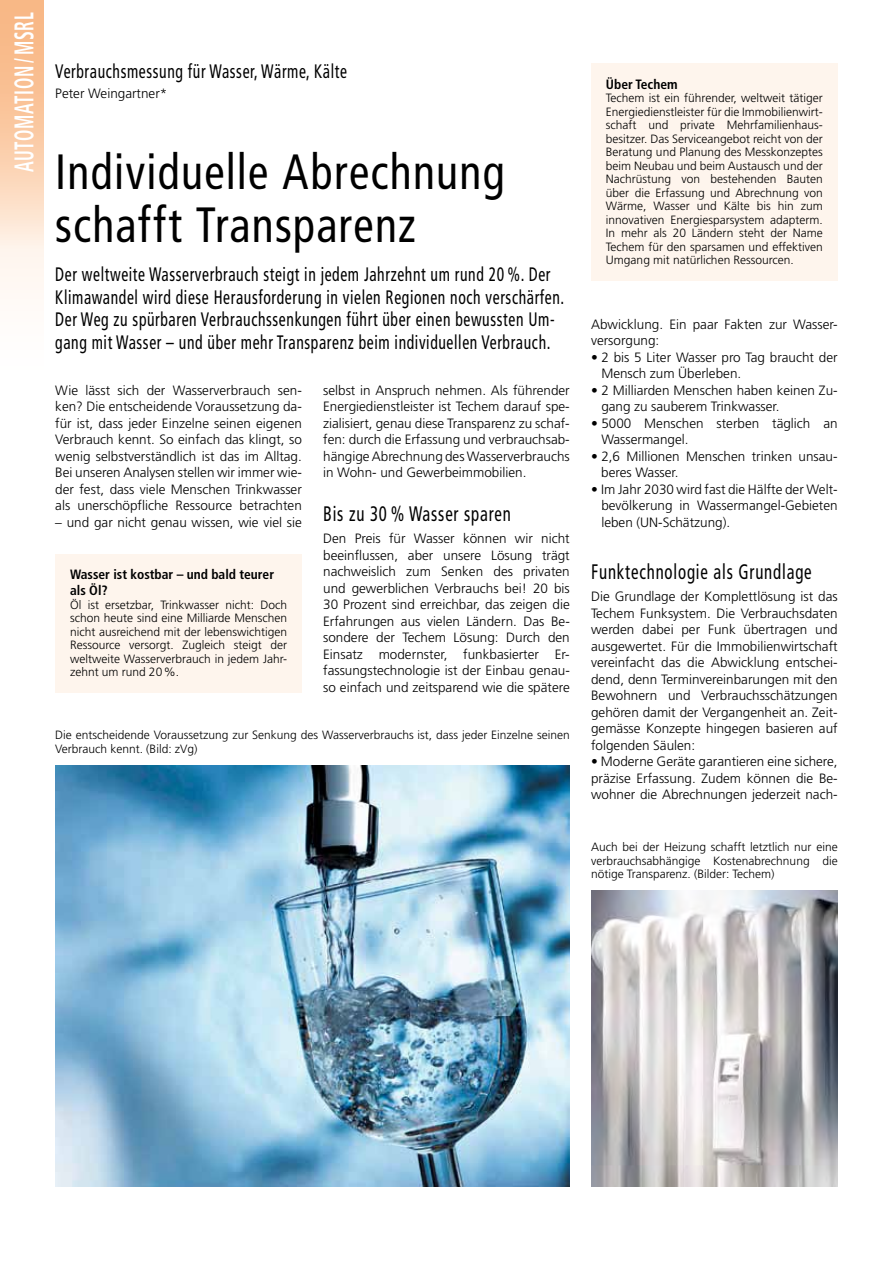
<style>
.page{position:relative;width:893px;height:1263px;background:#fff}
.page>*{position:absolute;margin:0;border:0;box-sizing:border-box;transform-origin:0 0}
.t1{font:condensed 49.5px/52.5px "Frutiger";letter-spacing:.03em;color:#000;scale:.92 1}
.t2{font:700 condensed 27px "Frutiger";letter-spacing:.03em;color:#fff;scale:.65 1}
.t3{font:condensed 21px "Frutiger";letter-spacing:.05em;color:#000;scale:.8 1}
.t4{font:condensed 19.5px/22.5px "Frutiger";letter-spacing:.04em;color:#000;scale:.8 1}
.t5{font:300 13.5px/16.5px "Frutiger";color:#000;text-align:justify}
.t6{font:700 condensed 13.5px/16.5px "Frutiger";color:#000}
.t7{font:300 12px/13.5px "Frutiger";color:#000;text-align:justify}
</style>
<div class="page">
<svg style="left:0;top:0;width:44px;height:293px;background:#fbd2b3"></svg>
<img style="left:591px;top:891px;width:247px;height:295px">
<div style="left:55px;top:554px;width:247px;height:138px;background:#fef5ed"></div>
<div style="left:591px;top:64px;width:247px;height:217px;background:#fef5ed"></div>
<img style="left:55px;top:765px;width:515px;height:421px">
<h2 class="t2" style="left:8px;top:172px;width:246px;rotate:-90deg">AUTOMATION / MSRL</h2>
<h3 class="t4" style="left:55px;top:61px;width:366px">Verbrauchsmessung für Wasser, Wärme, Kälte</h3>
<p class="t5" style="left:55px;top:85px;width:114px">Peter Weingartner*</p>
<h1 class="t1" style="left:55px;top:146px;width:490px">Individuelle Abrechnung schafft Transparenz</h1>
<p class="t4" style="left:55px;top:263px;width:638px">Der weltweite Wasserverbrauch steigt in jedem Jahrzehnt um rund 20 %. Der Klimawandel wird diese Herausforderung in vielen Regionen noch verschärfen.<br>Der Weg zu spürbaren Verbrauchssenkungen führt über einen bewussten Um&shy;gang mit Wasser – und über mehr Transparenz beim individuellen Verbrauch.</p>
<p class="t5" style="left:55px;top:382px;width:248px">Wie lässt sich der Wasserverbrauch sen&shy;ken? Die entscheidende Voraussetzung da&shy;für ist, dass jeder Einzelne seinen eigenen Verbrauch kennt. So einfach das klingt, so wenig selbstverständlich ist das im Alltag.<br>Bei unseren Analysen stellen wir immer wie&shy;der fest, dass viele Menschen Trinkwasser als unerschöpfliche Ressource betrachten</p>
<p class="t5" style="left:55px;top:514px;width:248px">– und gar nicht genau wissen, wie viel sie</p>
<p class="t6" style="left:70px;top:566px;width:205px">Wasser ist kostbar – und bald teurer als Öl?</p>
<p class="t7" style="left:70px;top:598px;width:218px">Öl ist ersetzbar, Trinkwasser nicht: Doch schon heute sind eine Milliarde Menschen nicht ausreichend mit der lebenswichtigen Ressource versorgt. Zugleich steigt der weltweite Wasserverbrauch in jedem Jahr&shy;zehnt um rund 20%.</p>
<p class="t5" style="left:323px;top:382px;width:248px">selbst in Anspruch nehmen. Als führender Energiedienstleister ist Techem darauf spe&shy;zialisiert, genau diese Transparenz zu schaf&shy;fen: durch die Erfassung und verbrauchsab&shy;hängige Abrechnung des Wasserverbrauchs in Wohn- und Gewerbeimmobilien.</p>
<h3 class="t3" style="left:323px;top:502px;width:236px">Bis zu 30 % Wasser sparen</h3>
<p class="t5" style="left:323px;top:530px;width:248px">Den Preis für Wasser können wir nicht beeinflussen, aber unsere Lösung trägt nachweislich zum Senken des privaten und gewerblichen Verbrauchs bei! 20 bis 30 Prozent sind erreichbar, das zeigen die Erfahrungen aus vielen Ländern. Das Be&shy;sondere der Techem Lösung: Durch den Einsatz modernster, funkbasierter Er&shy;fassungstechnologie ist der Einbau genau&shy;so einfach und zeitsparend wie die spätere</p>
<p class="t7" style="left:55px;top:728px;width:516px">Die entscheidende Voraussetzung zur Senkung des Wasserverbrauchs ist, dass jeder Einzelne seinen<br>Verbrauch kennt. (Bild: zVg)</p>
<p class="t6" style="left:606px;top:76px;width:73px">Über Techem</p>
<p class="t7" style="left:606px;top:91px;width:218px">Techem ist ein führender, weltweit tätiger Energiedienstleister für die Immobilienwirt&shy;schaft und private Mehrfamilienhaus&shy;besitzer. Das Serviceangebot reicht von der Beratung und Planung des Messkonzeptes beim Neubau und beim Austausch und der Nachrüstung von bestehenden Bauten über die Erfassung und Abrechnung von Wärme, Wasser und Kälte bis hin zum innovativen Energiesparsystem adapterm.<br>In mehr als 20 Ländern steht der Name Techem für den sparsamen und effektiven Umgang mit natürlichen Ressourcen.</p>
<p class="t5" style="left:591px;top:316px;width:248px">Abwicklung. Ein paar Fakten zur Wasser&shy;versorgung:</p>
<p class="t5" style="left:601px;top:349px;width:238px;text-indent:-10px">• 2 bis 5 Liter Wasser pro Tag braucht der<br>Mensch zum Überleben.</p>
<p class="t5" style="left:601px;top:382px;width:238px;text-indent:-10px">• 2 Milliarden Menschen haben keinen Zu&shy;gang zu sauberem Trinkwasser.</p>
<p class="t5" style="left:601px;top:415px;width:238px;text-indent:-10px">• 5000 Menschen sterben täglich an<br>Wassermangel.</p>
<p class="t5" style="left:601px;top:448px;width:238px;text-indent:-10px">• 2,6 Millionen Menschen trinken unsau&shy;beres Wasser.</p>
<p class="t5" style="left:601px;top:481px;width:238px;text-indent:-10px">• Im Jahr 2030 wird fast die Hälfte der Welt&shy;bevölkerung in Wassermangel-Gebieten leben (UN-Schätzung).</p>
<h3 class="t3" style="left:591px;top:560px;width:277px">Funktechnologie als Grundlage</h3>
<p class="t5" style="left:591px;top:588px;width:248px">Die Grundlage der Komplettlösung ist das Techem Funksystem. Die Verbrauchsdaten werden dabei per Funk übertragen und ausgewertet. Für die Immobilienwirtschaft vereinfacht das die Abwicklung entschei&shy;dend, denn Terminvereinbarungen mit den Bewohnern und Verbrauchsschätzungen gehören damit der Vergangenheit an. Zeit&shy;gemässe Konzepte hingegen basieren auf folgenden Säulen:</p>
<p class="t5" style="left:591px;top:753px;width:248px">• Moderne Geräte garantieren eine sichere, präzise Erfassung. Zudem können die Be&shy;wohner die Abrechnungen jederzeit nach-</p>
<p class="t7" style="left:591px;top:840px;width:248px">Auch bei der Heizung schafft letztlich nur eine verbrauchsabhängige Kostenabrechnung die nötige Transparenz. (Bilder: Techem)</p>
</div>
